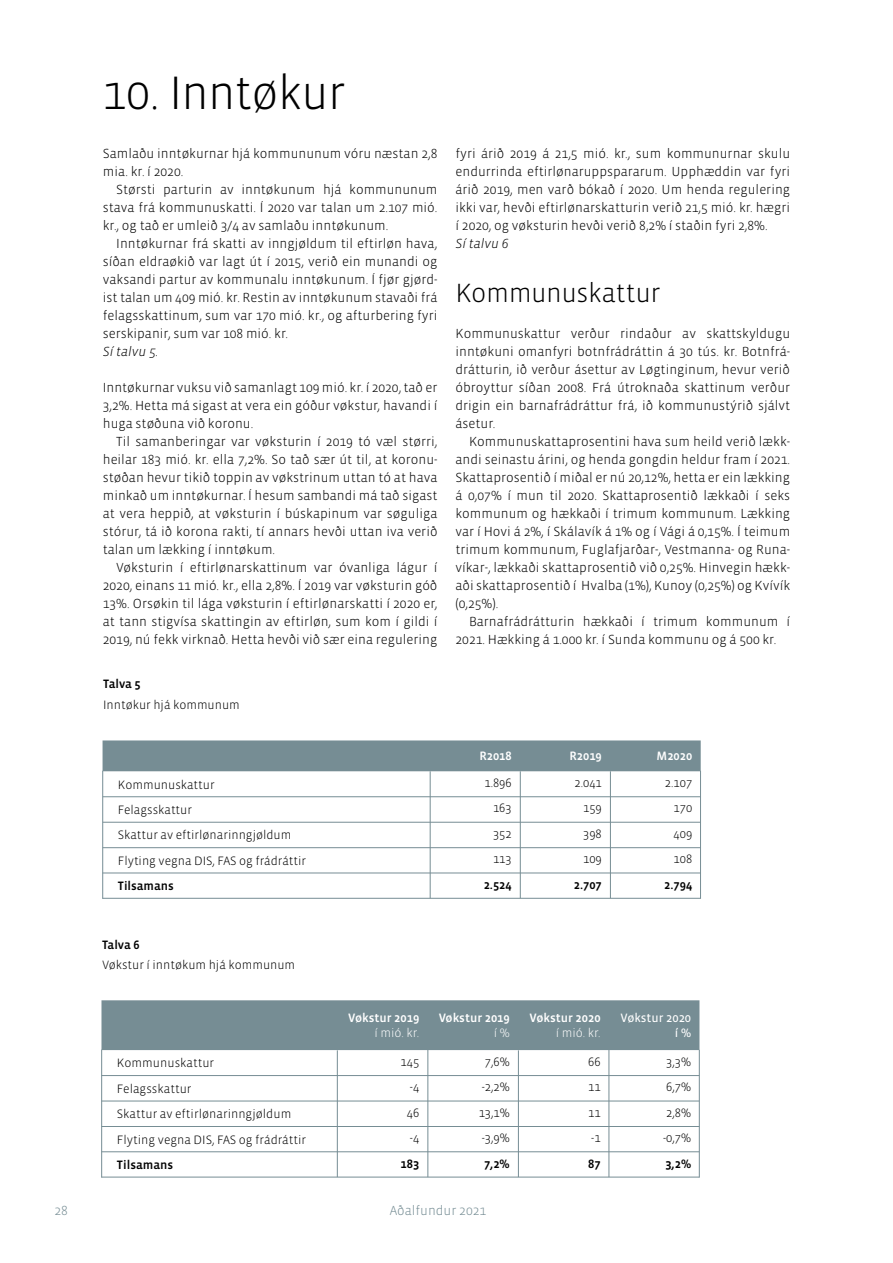
<style>
.page{position:relative;width:893px;height:1263px;background:#fff}
.page>*{position:absolute;margin:0;border:0;box-sizing:border-box;transform-origin:0 0}
.Yvirskrift{font:300 48px "Vista Sans OTCE";letter-spacing:-.02em;color:#000}
.Minni_yvirskrift{font:300 27px "Vista Sans OTCE";letter-spacing:-.02em;color:#000}
.Breyð{font:300 13.5px/18px "Vista Sans OTCE";color:#000;text-align:justify}
.Breyð_uttan_innrykk{font:300 13.5px/18px "Vista Sans OTCE";color:#000;text-align:justify}
.kursiv___tavla{font:italic 300 13.5px "Vista Sans OTCE";color:#000}
.t1{font:300 13.5px "Vista Sans OTCE";color:#768d94}
.t2{font:300 12.45px/25.5px "Vista Sans OTCE";color:#000}
.t3{font:500 12.45px/15px "Vista Sans OTCE";color:#fff;text-align:right}
.t4{font:500 12.45px "Vista Sans OTCE";color:#000}
.t5{font:12.45px/15px "Vista Sans OTCE";color:#fff;text-align:right}
.s1{font-weight:500}
.s2{font-weight:300}
</style>
<div class="page">
<div style="left:101px;top:1000px;width:598px;height:50px;background:#768d94"></div>
<hr style="left:101px;top:1075px;width:598px;height:1px;background:#768d94">
<hr style="left:101px;top:1101px;width:598px;height:1px;background:#768d94">
<hr style="left:337px;top:1050px;width:1px;height:127px;background:#768d94">
<hr style="left:428px;top:1050px;width:1px;height:127px;background:#768d94">
<hr style="left:518px;top:1050px;width:1px;height:127px;background:#768d94">
<hr style="left:609px;top:1050px;width:1px;height:127px;background:#768d94">
<hr style="left:699px;top:1050px;width:1px;height:127px;background:#768d94">
<hr style="left:101px;top:1126px;width:598px;height:1px;background:#768d94">
<hr style="left:101px;top:1151px;width:598px;height:1px;background:#768d94">
<hr style="left:101px;top:1177px;width:598px;height:1px;background:#768d94">
<hr style="left:101px;top:1050px;width:1px;height:127px;background:#768d94">
<div style="left:103px;top:740px;width:598px;height:31px;background:#768d94"></div>
<hr style="left:103px;top:796px;width:597px;height:1px;background:#768d94">
<hr style="left:103px;top:822px;width:597px;height:1px;background:#768d94">
<hr style="left:103px;top:847px;width:597px;height:1px;background:#768d94">
<hr style="left:102px;top:771px;width:1px;height:127px;background:#768d94">
<hr style="left:430px;top:771px;width:1px;height:127px;background:#768d94">
<hr style="left:520px;top:771px;width:1px;height:127px;background:#768d94">
<hr style="left:610px;top:771px;width:1px;height:127px;background:#768d94">
<hr style="left:700px;top:771px;width:1px;height:127px;background:#768d94">
<hr style="left:103px;top:873px;width:597px;height:1px;background:#768d94">
<hr style="left:103px;top:898px;width:597px;height:1px;background:#768d94">
<p class="Yvirskrift" style="left:102px;top:65px;width:245px">10. Inntøkur</p>
<p class="Breyð_uttan_innrykk" style="left:103px;top:144px;width:336px">Samlaðu inntøkurnar hjá kommununum vóru næstan 2,8 mia. kr. í 2020.</p>
<p class="Breyð" style="left:103px;top:180px;width:336px;text-indent:14px">Størsti parturin av inntøkunum hjá kommununum stava frá kommunuskatti. Í 2020 var talan um 2.107 mió. kr., og tað er umleið 3/4 av samlaðu inntøkunum.</p>
<p class="Breyð" style="left:103px;top:234px;width:336px;text-indent:14px">Inntøkurnar frá skatti av inngjøldum til eftirløn hava, síðan eldraøkið var lagt út í 2015, verið ein munandi og vaksandi partur av kommunalu inntøkunum. Í fjør gjørd&shy;ist talan um 409 mió. kr. Restin av inntøkunum stavaði frá felagsskattinum, sum var 170 mió. kr., og afturbering fyri serskipanir, sum var 108 mió. kr.</p>
<p class="kursiv___tavla" style="left:103px;top:344px;width:57px">Sí talvu 5.</p>
<p class="Breyð_uttan_innrykk" style="left:103px;top:378px;width:336px">Inntøkurnar vuksu við samanlagt 109 mió. kr. í 2020, tað er 3,2%. Hetta má sigast at vera ein góður vøkstur, havandi í huga støðuna við koronu.</p>
<p class="Breyð" style="left:103px;top:432px;width:336px;text-indent:14px">Til samanberingar var vøksturin í 2019 tó væl størri, heilar 183 mió. kr. ella 7,2%. So tað sær út til, at koronu&shy;støðan hevur tikið toppin av vøkstrinum uttan tó at hava minkað um inntøkurnar. Í hesum sambandi má tað sigast at vera heppið, at vøksturin í búskapinum var søguliga stórur, tá ið korona rakti, tí annars hevði uttan iva verið talan um lækking í inntøkum.</p>
<p class="Breyð" style="left:103px;top:558px;width:336px;text-indent:14px">Vøksturin í eftirlønarskattinum var óvanliga lágur í 2020, einans 11 mió. kr., ella 2,8%. Í 2019 var vøksturin góð 13%. Orsøkin til lága vøksturin í eftirlønarskatti í 2020 er, at tann stigvísa skattingin av eftirløn, sum kom í gildi í 2019, nú fekk virknað. Hetta hevði við sær eina regulering</p>
<p class="t2" style="left:103px;top:674px;width:138px;line-height:20.7px"><span class="s1">Talva 5<br></span>Inntøkur hjá kommunum</p>
<p class="Breyð" style="left:455px;top:144px;width:336px">fyri árið 2019 á 21,5 mió. kr., sum kommunurnar skulu endurrinda eftirlønaruppspararum. Upphæddin var fyri árið 2019, men varð bókað í 2020. Um henda regulering ikki var, hevði eftirlønarskatturin verið 21,5 mió. kr. hægri í 2020, og vøksturin hevði verið 8,2% í staðin fyri 2,8%.</p>
<p class="kursiv___tavla" style="left:455px;top:236px;width:55px">Sí talvu 6</p>
<p class="Minni_yvirskrift" style="left:455px;top:278px;width:206px">Kommunuskattur</p>
<p class="Breyð_uttan_innrykk" style="left:455px;top:324px;width:336px">Kommunuskattur verður rindaður av skattskyldugu inntøkuni omanfyri botnfrádráttin á 30 tús. kr. Botnfrá&shy;drátturin, ið verður ásettur av Løgtinginum, hevur verið óbroyttur síðan 2008. Frá útroknaða skattinum verður drigin ein barnafrádráttur frá, ið kommunustýrið sjálvt ásetur.</p>
<p class="Breyð" style="left:455px;top:432px;width:336px;text-indent:14px">Kommunuskattaprosentini hava sum heild verið lækk&shy;andi seinastu árini, og henda gongdin heldur fram í 2021.<br>Skattaprosentið í miðal er nú 20,12%, hetta er ein lækking á 0,07% í mun til 2020. Skattaprosentið lækkaði í seks kommunum og hækkaði í trimum kommunum. Lækking var í Hovi á 2%, í Skálavík á 1% og í Vági á 0,15%. Í teimum trimum kommunum, Fuglafjarðar-, Vestmanna- og Runa&shy;víkar-, lækkaði skattaprosentið við 0,25%. Hinvegin hækk&shy;aði skattaprosentið í Hvalba (1%), Kunoy (0,25%) og Kvívík (0,25%).</p>
<p class="Breyð" style="left:455px;top:612px;width:336px;text-indent:14px">Barnafrádrátturin hækkaði í trimum kommunum í<br>2021. Hækking á 1.000 kr. í Sunda kommunu og á 500 kr.</p>
<p class="t3" style="left:479px;top:748px;width:34px">R2018</p>
<p class="t3" style="left:569px;top:748px;width:34px">R2019</p>
<p class="t3" style="left:657px;top:748px;width:37px">M2020</p>
<p class="t2" style="left:118px;top:771px;width:175px">Kommunuskattur<br>Felagsskattur<br>Skattur av eftirlønarinngjøldum</p>
<p class="t2" style="left:493px;top:770px;width:20px;text-align:justify;text-indent:-9px">1.896<br>163<br>352</p>
<p class="t2" style="left:575px;top:770px;width:29px">2.041</p>
<p class="t2" style="left:665px;top:770px;width:29px">2.107</p>
<p class="t2" style="left:583px;top:795px;width:20px">159</p>
<p class="t2" style="left:674px;top:795px;width:20px">170</p>
<p class="t2" style="left:583px;top:821px;width:20px">398</p>
<p class="t2" style="left:674px;top:821px;width:20px">409</p>
<p class="t2" style="left:118px;top:848px;width:190px">Flyting vegna DIS, FAS og frádráttir</p>
<p class="t2" style="left:493px;top:846px;width:20px">113</p>
<p class="t2" style="left:583px;top:846px;width:20px">109</p>
<p class="t2" style="left:674px;top:846px;width:20px">108</p>
<p class="t4" style="left:118px;top:878px;width:57px">Tilsamans</p>
<p class="t4" style="left:484px;top:877px;width:30px">2.524</p>
<p class="t4" style="left:574px;top:877px;width:30px">2.707</p>
<p class="t4" style="left:664px;top:877px;width:30px">2.794</p>
<p class="t2" style="left:102px;top:934px;width:195px;line-height:20.7px"><span class="s1">Talva 6<br></span>Vøkstur í inntøkum hjá kommunum</p>
<p class="t4" style="left:103px;top:953px;width:39px">Talva 6</p>
<p class="t3" style="left:348px;top:1011px;width:73px">Vøkstur 2019 <span class="s2">í mió. kr.</span></p>
<p class="t3" style="left:439px;top:1011px;width:73px">Vøkstur 2019 <span class="s2">í %</span></p>
<p class="t3" style="left:529px;top:1011px;width:73px">Vøkstur 2020 <span class="s2">í mió. kr.</span></p>
<p class="t5" style="left:620px;top:1011px;width:72px">Vøkstur 2020 í %</p>
<p class="t2" style="left:400px;top:1049px;width:20px;text-align:right">145 -4</p>
<p class="t3" style="left:349px;top:1026px;width:73px">Vøkstur 2019</p>
<p class="t3" style="left:531px;top:1026px;width:73px">Vøkstur 2020</p>
<p class="t2" style="left:485px;top:1049px;width:26px">7,6%</p>
<p class="t2" style="left:588px;top:1049px;width:14px">66</p>
<p class="t2" style="left:666px;top:1049px;width:26px">3,3%</p>
<p class="t2" style="left:117px;top:1050px;width:99px">Kommunuskattur<br>Felagsskattur</p>
<p class="t2" style="left:117px;top:1127px;width:191px">Flyting vegna DIS, FAS og frádráttir</p>
<p class="t2" style="left:482px;top:1074px;width:29px">-2,2%</p>
<p class="t2" style="left:588px;top:1074px;width:14px">11</p>
<p class="t2" style="left:666px;top:1074px;width:26px">6,7%</p>
<p class="t2" style="left:411px;top:1090px;width:11px">-4</p>
<p class="t2" style="left:117px;top:1101px;width:176px">Skattur av eftirlønarinngjøldum</p>
<p class="t2" style="left:407px;top:1100px;width:14px">46</p>
<p class="t2" style="left:479px;top:1100px;width:33px">13,1%</p>
<p class="t2" style="left:588px;top:1100px;width:14px">11</p>
<p class="t2" style="left:666px;top:1100px;width:26px">2,8%</p>
<p class="t4" style="left:117px;top:1158px;width:58px">Tilsamans</p>
<p class="t4" style="left:400px;top:1156px;width:20px">183</p>
<p class="t4" style="left:484px;top:1156px;width:27px">7,2%</p>
<p class="t4" style="left:588px;top:1156px;width:14px">87</p>
<p class="t4" style="left:665px;top:1156px;width:27px">3,2%</p>
<p class="t2" style="left:410px;top:1125px;width:11px">-4</p>
<p class="t2" style="left:482px;top:1125px;width:29px">-3,9%</p>
<p class="t2" style="left:591px;top:1125px;width:11px">-1</p>
<p class="t2" style="left:663px;top:1125px;width:29px">-0,7%</p>
<p class="t1" style="left:55px;top:1203px;width:15px">28</p>
<p class="t1" style="left:390px;top:1203px;width:98px">Aðalfundur 2021</p>
</div>
